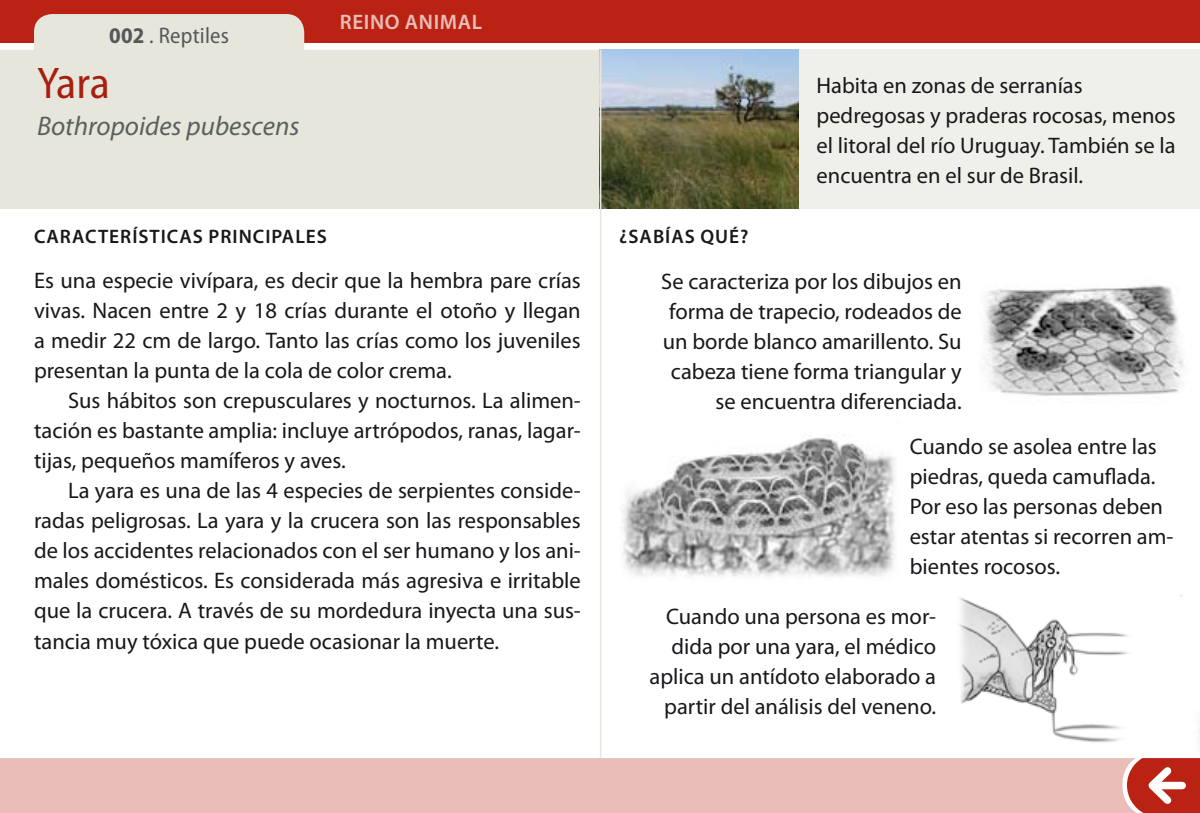
<style>
.page{position:relative;width:1200px;height:813px;background:#fff}
.page>*{position:absolute;margin:0;border:0;box-sizing:border-box;transform-origin:0 0}
.t1{font:semi-condensed 45px "Myriad Pro";color:#ba2313}
.t2{font:italic 27px "Myriad Pro";color:#646c6e}
.TEXTO_1{font:22.5px/30px "Myriad Pro";color:#1a171c;text-align:right}
.TEXTO_2{font:22.5px/30px "Myriad Pro";color:#1a171c;text-align:justify}
.GLOSARIO_DEFINICIÓN{font:22.5px/30px "Myriad Pro";color:#1a171c}
.t3{font:semi-condensed 22.5px "Myriad Pro";letter-spacing:.01em;color:#58585a}
.t4{font:600 21px "Myriad Pro";letter-spacing:.03em;color:#eabdb8}
.t5{font:600 19.5px "Myriad Pro";letter-spacing:.05em;color:#1a171c}
.s1{font-weight:700}
</style>
<div class="page">
<div style="left:0;top:0;width:1199px;height:43px;background:#ba2313"></div>
<svg style="left:0;top:14px;width:1199px;height:195px;fill:#e6e6dc"></svg>
<img style="left:984px;top:285px;width:200px;height:111px">
<img style="left:958px;top:594px;width:224px;height:148px">
<img style="left:622px;top:438px;width:273px;height:139px">
<img style="left:601px;top:50px;width:198px;height:159px">
<div style="left:799px;top:50px;width:400px;height:159px;background:#f0f0ea"></div>
<hr style="left:599px;top:50px;width:2px;height:707px;background:#e6e6dc">
<div style="left:0;top:757px;width:1126px;height:55px;background:#eabdb8"></div>
<svg style="left:1126px;top:758px;width:73px;height:54px"></svg>
<p class="t3" style="left:109px;top:21px;width:121px"><span class="s1">002</span> . Reptiles</p>
<h1 class="t1" style="left:37px;top:56px;width:74px">Yara</h1>
<p class="t2" style="left:37px;top:109px;width:264px">Bothropoides pubescens</p>
<p class="t4" style="left:340px;top:9px;width:144px">REINO ANIMAL</p>
<p class="t5" style="left:34px;top:224px;width:294px">CARACTERÍSTICAS PRINCIPALES</p>
<p class="t5" style="left:619px;top:224px;width:131px">¿SABÍAS QUÉ?</p>
<p class="GLOSARIO_DEFINICIÓN" style="left:816px;top:70px;width:360px">Habita en zonas de serranías pedregosas y praderas rocosas, menos el litoral del río Uruguay. También se la encuentra en el sur de Brasil.</p>
<p class="TEXTO_1" style="left:34px;top:265px;width:548px;text-align:justify">Es una especie vivípara, es decir que la hembra pare crías vivas. Nacen entre 2 y 18 crías durante el otoño y llegan a medir 22 cm de largo. Tanto las crías como los juveniles presentan la punta de la cola de color crema.</p>
<p class="TEXTO_2" style="left:34px;top:385px;width:548px;text-indent:34px">Sus hábitos son crepusculares y nocturnos. La alimen&shy;tación es bastante amplia: incluye artrópodos, ranas, lagar&shy;tijas, pequeños mamíferos y aves.</p>
<p class="TEXTO_2" style="left:34px;top:475px;width:548px;text-indent:34px">La yara es una de las 4 especies de serpientes conside&shy;radas peligrosas. La yara y la crucera son las responsables de los accidentes relacionados con el ser humano y los ani&shy;males domésticos. Es considerada más agresiva e irritable que la crucera. A través de su mordedura inyecta una sus&shy;tancia muy tóxica que puede ocasionar la muerte.</p>
<p class="TEXTO_1" style="left:661px;top:266px;width:302px">Se caracteriza por los dibujos en forma de trapecio, rodeados de un borde blanco amarillento. Su cabeza tiene forma triangular y se encuentra diferenciada.</p>
<p class="TEXTO_1" style="left:909px;top:431px;width:265px;text-align:left">Cuando se asolea entre las piedras, queda camuflada.<br>Por eso las personas deben estar atentas si recorren am&shy;bientes rocosos.</p>
<p class="TEXTO_1" style="left:649px;top:601px;width:288px">Cuando una persona es mor&shy;dida por una yara, el médico aplica un antídoto elaborado a partir del análisis del veneno.</p>
</div>
